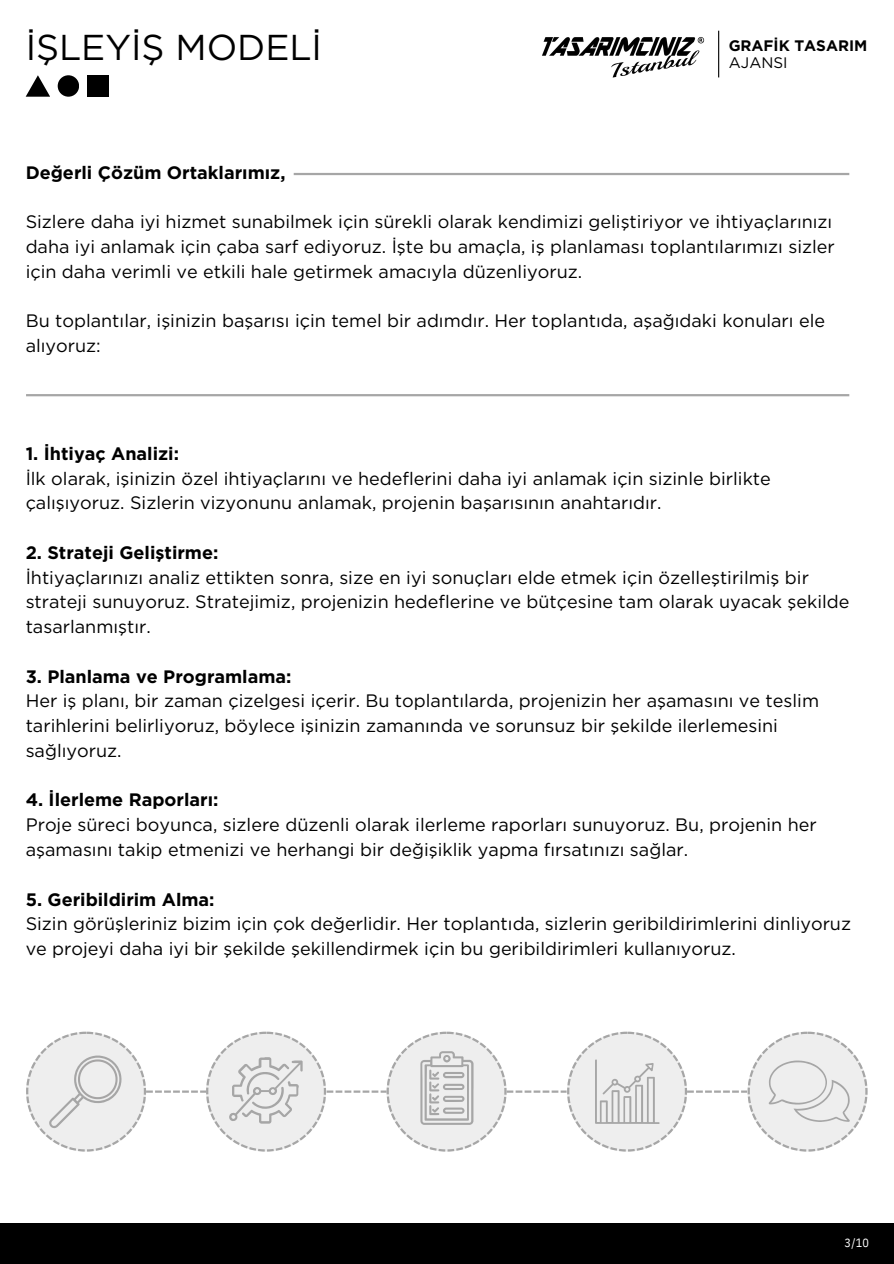
<style>
.page{position:relative;width:894px;height:1264px;background:#fff}
.page>*{position:absolute;margin:0;border:0;box-sizing:border-box;transform-origin:0 0}
.t1{font:36px "Gotham";color:#000}
.t2{font:18px/24.8px "Gotham";color:#000}
.t3{font:700 18px "Gotham";color:#000}
.t4{font:700 15.15px "Gotham";color:#000}
.t5{font:15.15px "Gotham";color:#000}
.t6{font:12px "IBM Plex Sans Cond";color:#fff}
.s1{font-weight:700}
</style>
<div class="page">
<div style="left:58px;top:75px;width:21px;height:22px;background:#000;border-radius:50%"></div>
<svg style="left:26px;top:75px;width:24px;height:22px"></svg>
<div style="left:87px;top:75px;width:21px;height:22px;background:#000"></div>
<hr style="left:26px;top:394px;width:823px;height:2px;background:#a6a6a6">
<hr style="left:293px;top:173px;width:556px;height:2px;background:#a6a6a6">
<div style="left:0;top:1222px;width:893px;height:41px;background:#000"></div>
<svg style="left:26px;top:1031px;width:841px;height:120px"></svg>
<img style="left:542px;top:37px;width:163px;height:41px">
<hr style="left:718px;top:31px;width:1px;height:46px;background:#000">
<h3 class="t1" style="left:26px;top:25px;width:298px">İŞLEYİŞ MODELİ</h3>
<h3 class="t4" style="left:728px;top:36px;width:140px">GRAFİK TASARIM</h3>
<p class="t5" style="left:728px;top:53px;width:60px">AJANSI</p>
<h3 class="t3" style="left:26px;top:162px;width:261px">Değerli Çözüm Ortaklarımız,</h3>
<h3 class="t2" style="left:26px;top:209px;width:810px">Sizlere daha iyi hizmet sunabi lmek içi n sürekli olarak kendi mizi gelişti riyor ve i htiyaçlarınızı daha iyi anlamak içi n çaba sarf ediyoruz. İşte bu amaçla, iş planlaması toplantılarımızı sizler içi n daha veri mli ve etki li hale geti rmek amacıyla düzenliyoruz.</h3>
<h3 class="t2" style="left:26px;top:308px;width:800px">Bu toplantılar, işinizin başarısı içi n temel bi r adımdır. Her toplantıda, aşağıdaki konuları ele alıyoruz:</h3>
<h1 class="t2" style="left:26px;top:441px;width:746px"><span class="s1">1. İhtiyaç Analizi:<br></span>İlk olarak, işinizin özel ihtiyaçlarını ve hedeflerini daha iyi anlamak için sizinle birlikte çalışıyoruz. Sizlerin vizyonunu anlamak, projeni n başarısının anahtarıdır.</h1>
<p class="t2" style="left:26px;top:540px;width:825px"><span class="s1">2. Strateji Geliştirme:<br></span>İhtiyaçlarınızı analiz etti kten sonra, size en iyi sonuçları elde etmek içi n özelleşti ri lmiş bi r strateji sunuyoruz. Strateji miz, projenizi n hedefleri ne ve bütçesi ne tam olarak uyacak şeki lde tasarlanmıştır.</p>
<h4 class="t2" style="left:26px;top:663px;width:794px"><span class="s1">3. Planlama ve Programlama:<br></span>Her iş planı, bi r zaman çizelgesi içeri r. Bu toplantılarda, projenizi n her aşamasını ve tesli m tari hleri ni beli rliyoruz, böylece işi nizi n zamanında ve sorunsuz bi r şeki lde i lerlemesi ni sağlıyoruz.</h4>
<h5 class="t2" style="left:26px;top:787px;width:792px"><span class="s1">4. İlerleme Raporları:<br></span>Proje süreci boyunca, sizlere düzenli olarak i lerleme raporları sunuyoruz. Bu, projeni n her aşamasını takip etmenizi ve herhangi bir değişiklik yapma fırsatınızı sağlar.</h5>
<h2 class="t2" style="left:26px;top:886px;width:826px"><span class="s1">5. Geribildirim Alma:<br></span>Sizin görüşleriniz bizim için çok değerlidir. Her toplantıda, sizlerin geribi ldirimlerini dinliyoruz ve projeyi daha iyi bi r şeki lde şeki llendi rmek içi n bu geri bi ldi ri mleri kullanıyoruz.</h2>
<h3 class="t6" style="left:844px;top:1235px;width:26px">3/10</h3>
</div>
